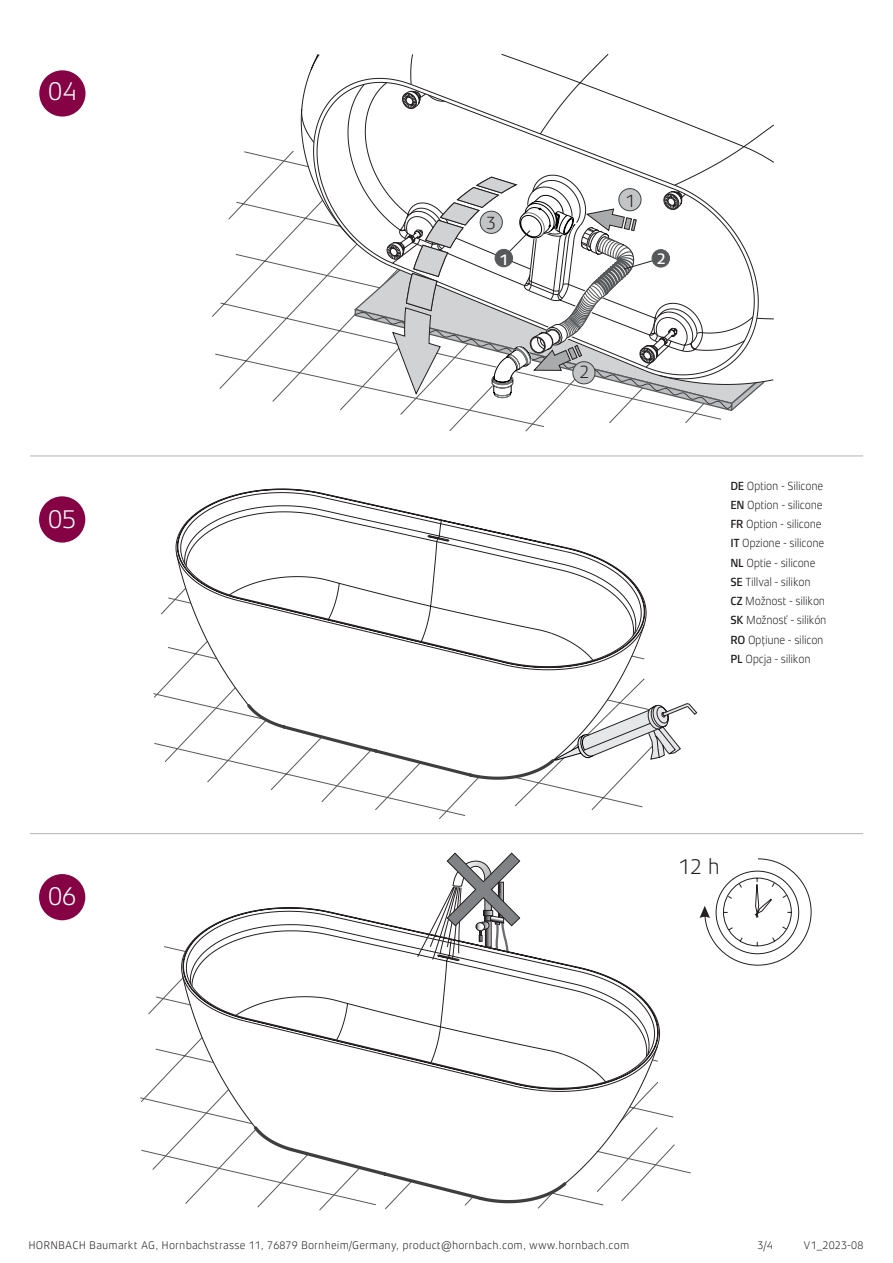
<style>
.page{position:relative;width:893px;height:1263px;background:#fff}
.page>*{position:absolute;margin:0;border:0;box-sizing:border-box;transform-origin:0 0}
.t1{font:300 26.55px "Xenois Sans Pro";color:#fff}
.t2{font:300 22.05px "Xenois Sans Pro";color:#231f20}
.t3{font:300 18.3px "Xenois Sans Pro";color:#231f20}
.t4{font:500 15.75px "Xenois Sans Pro";color:#fff}
.t5{font:300 12px "Xenois Sans Pro";letter-spacing:-.025em;color:#231f20;scale:.95 1}
.t6{font:300 11.25px "Xenois Sans Pro";letter-spacing:.01em;color:#231f20}
.s1{font-weight:500}
</style>
<div class="page">
<hr style="left:30px;top:456px;width:833px;height:1px;background:#b2b3b7">
<svg style="left:39px;top:70px;width:47px;height:47px"></svg>
<svg style="left:39px;top:496px;width:46px;height:47px"></svg>
<svg style="left:212px;top:150px;width:510px;height:273px"></svg>
<svg style="left:449px;top:412px;width:212px;height:20px"></svg>
<svg style="left:317px;top:54px;width:438px;height:321px"></svg>
<svg style="left:301px;top:82px;width:452px;height:269px"></svg>
<svg style="left:392px;top:88px;width:283px;height:58px"></svg>
<svg style="left:414px;top:91px;width:268px;height:55px"></svg>
<svg style="left:402px;top:93px;width:15px;height:16px"></svg>
<svg style="left:354px;top:146px;width:411px;height:266px"></svg>
<div style="left:652px;top:250px;width:17px;height:17px;background:#57585a;border-radius:50%"></div>
<div style="left:652px;top:249px;width:18px;height:18px;border:1px solid #57585a;border-radius:50%"></div>
<hr style="left:30px;top:833px;width:833px;height:1px;background:#b2b3b7">
<svg style="left:39px;top:874px;width:46px;height:46px"></svg>
<svg style="left:699px;top:858px;width:113px;height:108px"></svg>
<svg style="left:153px;top:693px;width:490px;height:118px"></svg>
<svg style="left:187px;top:489px;width:261px;height:32px"></svg>
<svg style="left:175px;top:521px;width:523px;height:260px"></svg>
<svg style="left:140px;top:1097px;width:535px;height:113px"></svg>
<svg style="left:179px;top:949px;width:489px;height:255px"></svg>
<svg style="left:181px;top:852px;width:479px;height:353px"></svg>
<p class="t1" style="left:48px;top:76px;width:30px">04</p>
<p class="t1" style="left:48px;top:504px;width:30px">05</p>
<p class="t1" style="left:48px;top:881px;width:30px">06</p>
<h3 class="t3" style="left:486px;top:212px;width:11px">3</h3>
<h3 class="t3" style="left:625px;top:190px;width:11px">1</h3>
<h3 class="t4" style="left:499px;top:251px;width:11px">1</h3>
<h3 class="t4" style="left:657px;top:249px;width:11px">2</h3>
<h3 class="t3" style="left:579px;top:362px;width:11px">2</h3>
<p class="t5" style="left:730px;top:479px;width:99px"><span class="s1">DE</span> Option - Silicone</p>
<p class="t5" style="left:730px;top:498px;width:99px"><span class="s1">EN</span> Option - silicone</p>
<p class="t5" style="left:730px;top:517px;width:98px"><span class="s1">FR</span> Option - silicone</p>
<p class="t5" style="left:730px;top:536px;width:100px"><span class="s1">IT</span> Opzione - silicone</p>
<p class="t5" style="left:730px;top:556px;width:91px"><span class="s1">NL</span> Optie - silicone</p>
<p class="t5" style="left:730px;top:575px;width:86px"><span class="s1">SE</span> Tillval - silikon</p>
<p class="t5" style="left:730px;top:594px;width:101px"><span class="s1">CZ</span> Možnost - silikon</p>
<p class="t5" style="left:730px;top:613px;width:103px"><span class="s1">SK</span> Možnosť - silikón</p>
<p class="t5" style="left:730px;top:633px;width:100px"><span class="s1">RO</span> Opțiune - silicon</p>
<p class="t5" style="left:730px;top:652px;width:86px"><span class="s1">PL</span> Opcja - silikon</p>
<h2 class="t2" style="left:678px;top:854px;width:43px">12 h</h2>
<p class="t6" style="left:28px;top:1239px;width:602px">HORNBACH Baumarkt AG, Hornbachstrasse 11, 76879 Bornheim/Germany, product@hornbach.com, www.hornbach.com</p>
<p class="t6" style="left:758px;top:1239px;width:17px">3/4</p>
<p class="t6" style="left:804px;top:1239px;width:61px">V1_2023-08</p>
</div>
